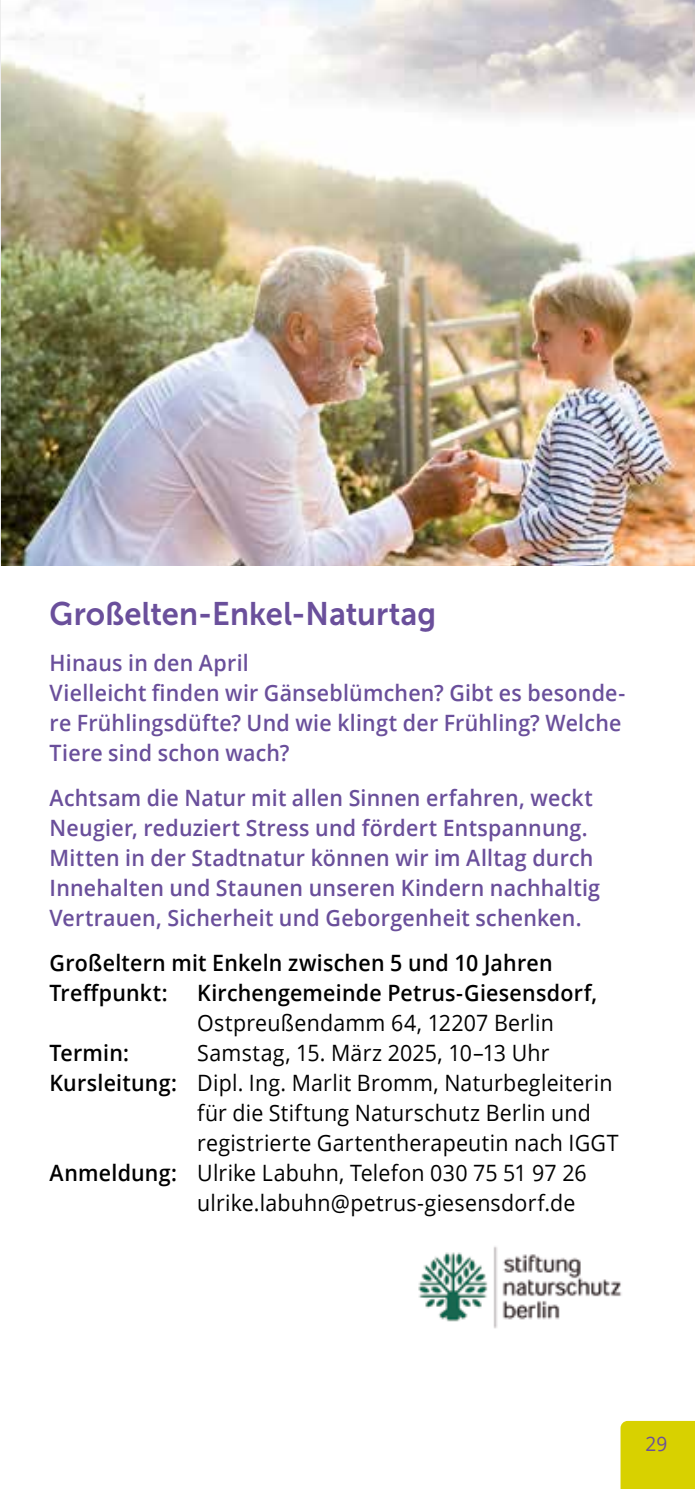
<style>
.page{position:relative;width:695px;height:1489px;background:#fff}
.page>*{position:absolute;margin:0;border:0;box-sizing:border-box;transform-origin:0 0}
.t1{font:32.5px "Museo Sans 700";letter-spacing:.005em;color:#6a4f9b;scale:.95 1}
.t2{font:600 22.5px/30px "Open Sans";letter-spacing:.01em;color:#6a4f9b;scale:.95 1}
.t3{font:22.5px "Open Sans";letter-spacing:.01em;color:#000;scale:.95 1}
.t4{font:600 22.5px/30px "Open Sans";letter-spacing:.01em;color:#000;scale:.95 1}
.t5{font:20px "Open Sans";color:#6a4f9b;scale:.95 1}
.s1{font-weight:600}
</style>
<div class="page">
<div style="left:620px;top:1420px;width:74px;height:68px;background:#d8d100"></div>
<img style="left:1px;top:0;width:693px;height:565px">
<img style="left:418px;top:1246px;width:204px;height:83px">
<h1 class="t1" style="left:50px;top:596px;width:408px">Großelten-Enkel-Naturtag</h1>
<p class="t2" style="left:50px;top:647px;width:607px">Hinaus in den April<br>Vielleicht finden wir Gänseblümchen? Gibt es besonde&shy;re Frühlingsdüfte? Und wie klingt der Frühling? Welche Tiere sind schon wach?</p>
<p class="t2" style="left:50px;top:782px;width:581px">Achtsam die Natur mit allen Sinnen erfahren, weckt Neugier, reduziert Stress und fördert Entspannung.<br>Mitten in der Stadtnatur können wir im Alltag durch Innehalten und Staunen unseren Kindern nachhaltig Vertrauen, Sicherheit und Geborgenheit schenken.</p>
<p class="t4" style="left:50px;top:946px;width:531px">Großeltern mit Enkeln zwischen 5 und 10 Jahren<br>Treffpunkt:</p>
<p class="t4" style="left:197px;top:976px;width:422px">Kirchengemeinde Petrus-Giesensdorf,</p>
<p class="t3" style="left:197px;top:1007px;width:377px">Ostpreußendamm 64, 12207 Berlin</p>
<p class="t4" style="left:50px;top:1036px;width:85px">Termin:</p>
<p class="t3" style="left:197px;top:1037px;width:372px">Samstag, 15. März 2025, 10–13 Uhr</p>
<p class="t3" style="left:50px;top:1067px;width:594px"><span class="s1">Kursleitung:</span> Dipl. Ing. Marlit Bromm, Naturbegleiterin</p>
<p class="t3" style="left:197px;top:1097px;width:416px">für die Stiftung Naturschutz Berlin und</p>
<p class="t3" style="left:197px;top:1126px;width:445px">registrierte Gartentherapeutin nach IGGT</p>
<p class="t3" style="left:50px;top:1156px;width:567px"><span class="s1">Anmeldung:</span> Ulrike Labuhn, Telefon 030 75 51 97 26</p>
<p class="t3" style="left:197px;top:1186px;width:399px">ulrike.labuhn@petrus-giesensdorf.de</p>
<p class="t5" style="left:645px;top:1429px;width:25px">29</p>
</div>
